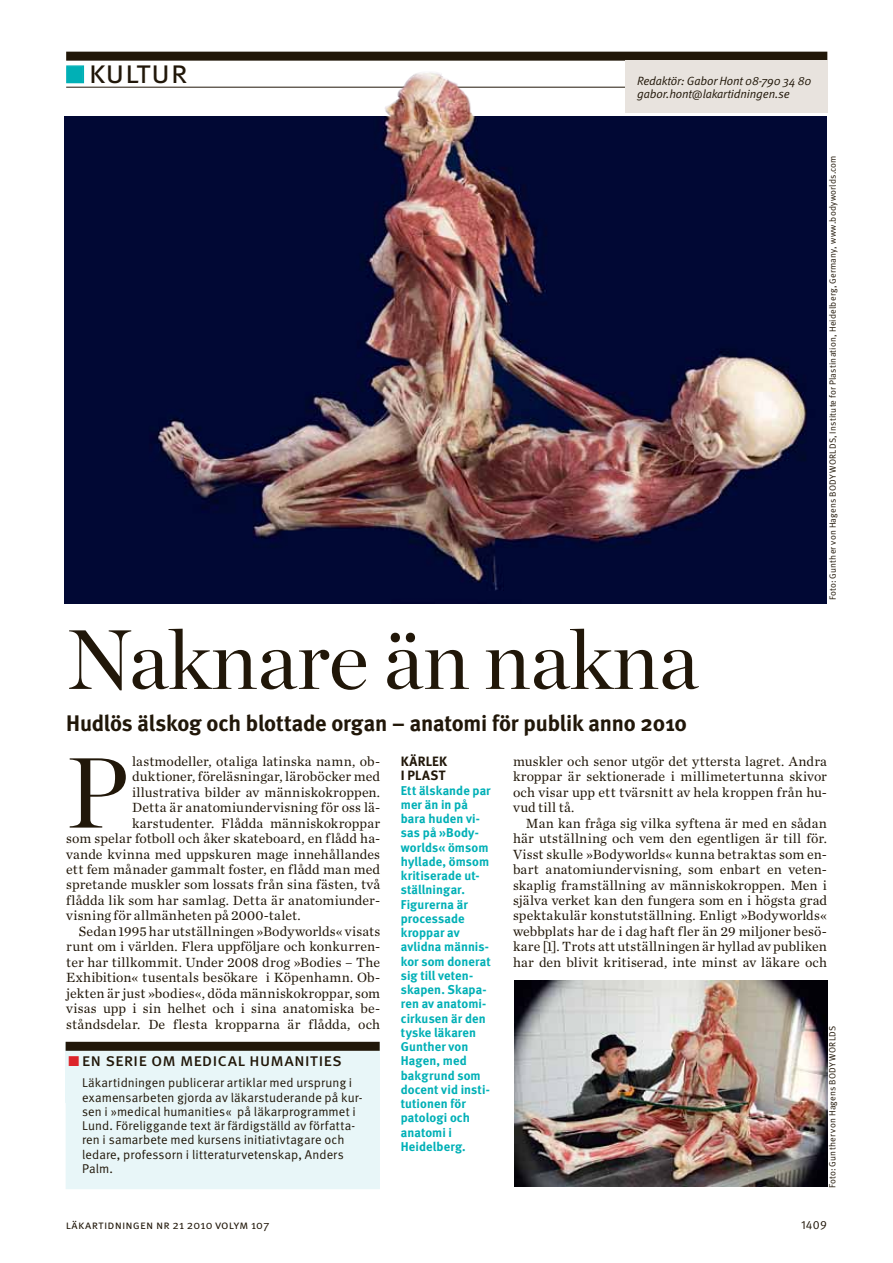
<style>
.page{position:relative;width:893px;height:1263px;background:#fff}
.page>*{position:absolute;margin:0;border:0;box-sizing:border-box;transform-origin:0 0}
.t1{font:99.3px "Chronicle LT Display";color:#211709}
.t2{font:84px "Chronicle LT Display";color:#211709}
.t3{font:33px "Meta LT Normal Small Caps";color:#211709}
.t4{font:22.5px "Meta LT Bold";letter-spacing:-.01em;color:#211709}
.t5{font:18px "Meta LT Book Small Caps";letter-spacing:.005em;color:#211709}
.t6{font:13.95px/15.5px "Chronicle LT Text";letter-spacing:.01em;color:#211709;text-align:justify}
.t7{font:13.5px/14.2px "Meta LT Bold";letter-spacing:.02em;color:#211709}
.t8{font:12.75px/14.2px "Meta LT Bold";letter-spacing:.005em;color:#00b0b6}
.t9{font:12.75px/14.2px "Meta LT Normal";letter-spacing:.01em;color:#211709}
.t10{font:italic 12px/13.5px "Meta LT Normal";letter-spacing:-.01em;color:#211709}
.t11{font:12px "Meta LT Normal Small Caps";letter-spacing:.015em;color:#211709}
.t12{font:12px "Meta LT Normal Utilities";color:#211709}
.t13{font:9px "Meta LT Normal";letter-spacing:.025em;color:#211709}
.s1{color:#00b0b6}
.s2{color:#dc242a}
</style>
<div class="page">
<img style="left:65px;top:117px;width:762px;height:486px">
<div style="left:66px;top:52px;width:761px;height:9px;background:#211709"></div>
<hr style="left:66px;top:87px;width:761px;height:1px;background:#211709">
<div style="left:66px;top:65px;width:18px;height:18px;border:2px solid #00b0b6"></div>
<div style="left:625px;top:61px;width:202px;height:52px;background:#e8e3de"></div>
<div style="left:66px;top:1042px;width:314px;height:60px;background:#e8f6f8"></div>
<div style="left:66px;top:1042px;width:314px;height:9px;background:#211709"></div>
<div style="left:66px;top:1076px;width:313px;height:112px;background:#e8f6f8"></div>
<div style="left:66px;top:1076px;width:314px;height:113px;border:2px solid #e8f6f8"></div>
<img style="left:381px;top:72px;width:95px;height:52px">
<img style="left:515px;top:980px;width:312px;height:207px">
<h3 class="t3" style="left:66px;top:53px;width:123px"><span class="s1">■</span> kultur</h3>
<p class="t10" style="left:637px;top:74px;width:176px">Redaktör: Gabor Hont 08-790 34 80 gabor.hont@lakartidningen.se</p>
<p class="t13" style="left:827px;top:600px;width:447px;rotate:-90deg">Foto: Gunther von Hagens BODY WORLDS, Institute for Plastination, Heidelberg, Germany, www.bodyworlds.com</p>
<h2 class="t2" style="left:66px;top:607px;width:634px">Naknare än nakna</h2>
<h3 class="t4" style="left:66px;top:710px;width:622px">Hudlös älskog och blottade organ – anatomi för publik anno 2010</h3>
<h1 class="t1" style="left:66px;top:731px;width:64px">P</h1>
<p class="t6" style="left:132px;top:753px;width:250px">lastmodeller, otaliga latinska namn, ob-</p>
<p class="t7" style="left:401px;top:754px;width:48px">KÄRLEK<br>I PLAST</p>
<p class="t8" style="left:401px;top:783px;width:91px">Ett älskande par mer än in på bara huden vi&shy;sas på »Body&shy;worlds« ömsom hyllade, ömsom kritiserade ut&shy;ställningar.<br>Figurerna är processade kroppar av avlidna männis&shy;kor som donerat sig till veten&shy;skapen. Skapa&shy;ren av anatomi&shy;cirkusen är den tyske läkaren<br>Gunther von<br>Hagen, med bakgrund som docent vid insti&shy;tutionen för patologi och anatomi i<br>Heidelberg.</p>
<p class="t6" style="left:513px;top:753px;width:316px">muskler och senor utgör det yttersta lagret. Andra kroppar är sektionerade i millimetertunna skivor och visar upp ett tvärsnitt av hela kroppen från hu&shy;vud till tå.</p>
<p class="t6" style="left:513px;top:815px;width:316px;text-indent:13px">Man kan fråga sig vilka syftena är med en sådan här utställning och vem den egentligen är till för.<br>Visst skulle »Bodyworlds« kunna betraktas som en&shy;bart anatomiundervisning, som enbart en veten&shy;skaplig framställning av människokroppen. Men i själva verket kan den fungera som en i högsta grad spektakulär konstutställning. Enligt »Bodyworlds« webbplats har de i dag haft fler än 29 miljoner besö&shy;kare [1]. Trots att utställningen är hyllad av publiken har den blivit kritiserad, inte minst av läkare och</p>
<p class="t6" style="left:132px;top:769px;width:250px">duktioner, föreläsningar, läroböcker med</p>
<p class="t6" style="left:132px;top:784px;width:250px">illustrativa bilder av människokroppen.</p>
<p class="t6" style="left:132px;top:800px;width:250px">Detta är anatomiundervisning för oss lä-</p>
<p class="t6" style="left:132px;top:815px;width:250px">karstudenter. Flådda människokroppar</p>
<p class="t6" style="left:66px;top:830px;width:316px">som spelar fotboll och åker skateboard, en flådd ha-</p>
<p class="t6" style="left:66px;top:846px;width:315px">vande kvinna med uppskuren mage innehållandes</p>
<p class="t6" style="left:66px;top:861px;width:316px">ett fem månader gammalt foster, en flådd man med</p>
<p class="t6" style="left:66px;top:877px;width:316px">spretande muskler som lossats från sina fästen, två</p>
<p class="t6" style="left:66px;top:892px;width:316px">flådda lik som har samlag. Detta är anatomiunder-</p>
<p class="t6" style="left:66px;top:908px;width:236px">visning för allmänheten på 2000-talet.</p>
<p class="t6" style="left:79px;top:923px;width:303px">Sedan 1995 har utställningen »Bodyworlds« visats</p>
<p class="t6" style="left:66px;top:939px;width:316px">runt om i världen. Flera uppföljare och konkurren-</p>
<p class="t6" style="left:66px;top:954px;width:316px">ter har tillkommit. Under 2008 drog »Bodies – The</p>
<p class="t6" style="left:66px;top:970px;width:316px">Exhibition« tusentals besökare i Köpenhamn. Ob-</p>
<p class="t6" style="left:66px;top:985px;width:315px">jekten är just »bodies«, döda människokroppar, som</p>
<p class="t6" style="left:66px;top:1000px;width:316px">visas upp i sin helhet och i sina anatomiska be-</p>
<p class="t6" style="left:66px;top:1016px;width:315px">ståndsdelar. De flesta kropparna är flådda, och</p>
<p class="t13" style="left:827px;top:1188px;width:164px;rotate:-90deg">Foto: Gunther von Hagens BODY WORLDS</p>
<p class="t5" style="left:69px;top:1049px;width:275px"><span class="s2">■</span> en serie om medical humanities</p>
<p class="t9" style="left:82px;top:1075px;width:282px">Läkartidningen publicerar artiklar med ursprung i examensarbeten gjorda av läkarstuderande på kur&shy;sen i »medical humanities« på läkarprogrammet i Lund. Föreliggande text är färdigställd av författa&shy;ren i samarbete med kursens initiativtagare och ledare, professorn i litteraturvetenskap, Anders Palm.</p>
<p class="t11" style="left:66px;top:1218px;width:205px">läkartidningen nr 21 2010 volym 107</p>
<p class="t12" style="left:801px;top:1218px;width:27px">1409</p>
</div>
